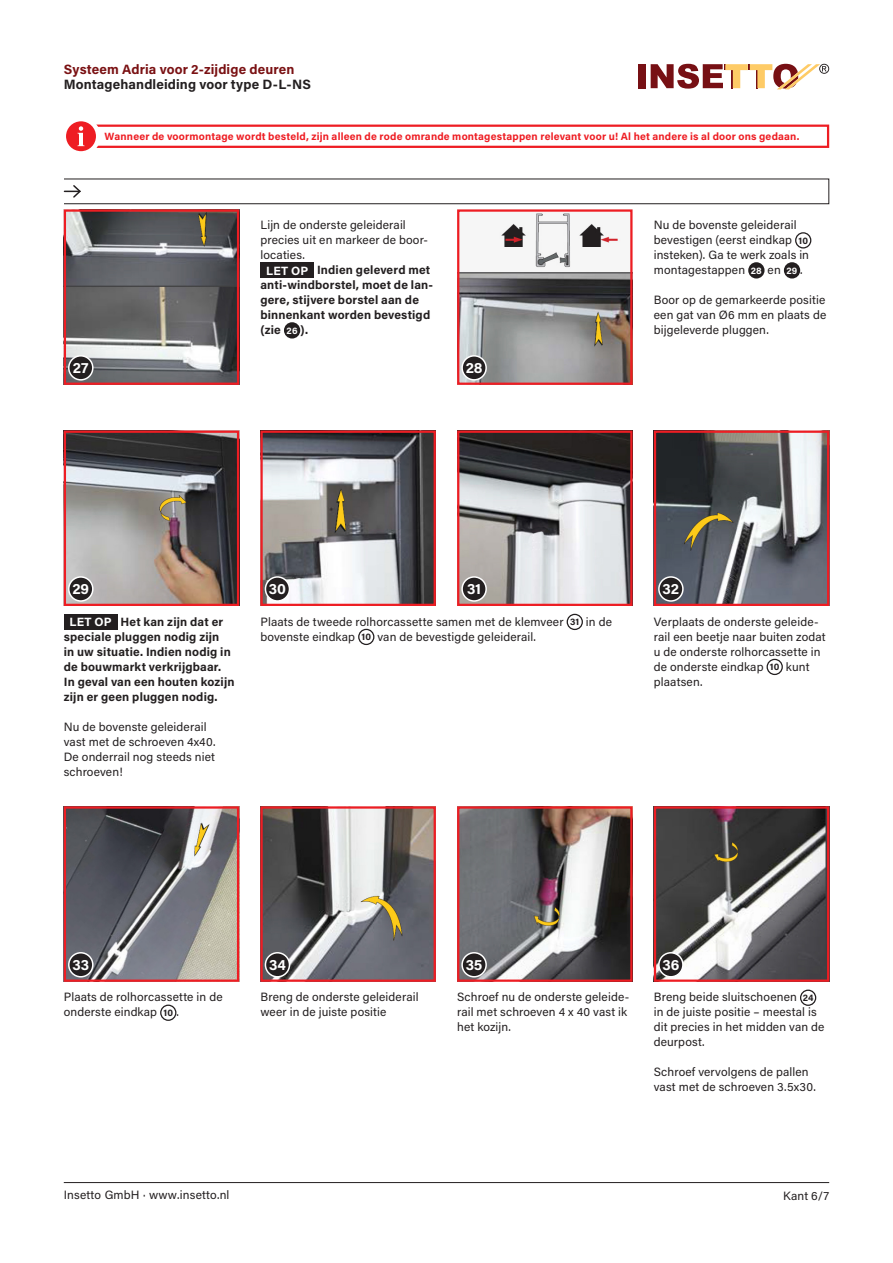
<style>
.page{position:relative;width:893px;height:1263px;background:#fff}
.page>*{position:absolute;margin:0;border:0;box-sizing:border-box;transform-origin:0 0}
.t1{font:700 15px "Acumin Pro";letter-spacing:-.005em;color:#fff}
.t2{font:700 13.5px/15px "Acumin Pro";letter-spacing:.01em;color:#231f20}
.t3{font:12px/15px "Acumin Pro";letter-spacing:.01em;color:#231f20}
.t4{font:700 12px/15px "Acumin Pro";letter-spacing:.015em;color:#231f20}
.t5{font:700 12px "Acumin Pro";letter-spacing:.02em;color:#fff}
.t6{font:700 10.5px "Acumin Pro";letter-spacing:.02em;color:#ee1d23}
.t7{font:700 9.6px "Acumin Pro";letter-spacing:.005em;color:#231f20}
.t8{font:700 9.6px "Acumin Pro";color:#fff}
.s1{color:#7a1113}
</style>
<div class="page">
<img style="left:67px;top:212px;width:169px;height:170px">
<div style="left:64px;top:209px;width:175px;height:176px;border:2px solid #ee1d23"></div>
<img style="left:460px;top:212px;width:169px;height:170px">
<div style="left:457px;top:209px;width:175px;height:176px;border:2px solid #ee1d23"></div>
<img style="left:657px;top:434px;width:169px;height:169px">
<div style="left:654px;top:431px;width:175px;height:175px;border:2px solid #ee1d23"></div>
<img style="left:460px;top:434px;width:169px;height:169px">
<div style="left:457px;top:431px;width:175px;height:175px;border:2px solid #ee1d23"></div>
<img style="left:67px;top:434px;width:169px;height:169px">
<div style="left:64px;top:431px;width:175px;height:175px;border:2px solid #ee1d23"></div>
<img style="left:263px;top:434px;width:170px;height:169px">
<div style="left:260px;top:431px;width:176px;height:175px;border:2px solid #ee1d23"></div>
<img style="left:657px;top:809px;width:169px;height:170px">
<div style="left:654px;top:806px;width:175px;height:176px;border:2px solid #ee1d23"></div>
<img style="left:263px;top:809px;width:170px;height:170px">
<div style="left:260px;top:806px;width:176px;height:176px;border:2px solid #ee1d23"></div>
<img style="left:460px;top:809px;width:169px;height:170px">
<div style="left:457px;top:806px;width:175px;height:176px;border:2px solid #ee1d23"></div>
<img style="left:67px;top:809px;width:169px;height:170px">
<div style="left:64px;top:806px;width:175px;height:176px;border:2px solid #ee1d23"></div>
<hr style="left:64px;top:1182px;width:765px;height:1px;background:#231f20">
<div style="left:55px;top:179px;width:774px;height:25px;border:1px solid #231f20"></div>
<div style="left:41px;top:176px;width:23px;height:31px;background:#fff"></div>
<svg style="left:64px;top:185px;width:17px;height:13px"></svg>
<div style="left:260px;top:262px;width:54px;height:16px;background:#231f20"></div>
<div style="left:284px;top:322px;width:16px;height:17px;background:#231f20;border-radius:50%"></div>
<div style="left:795px;top:232px;width:16px;height:17px;border:1px solid #231f20;border-radius:50%"></div>
<div style="left:748px;top:262px;width:16px;height:17px;background:#231f20;border-radius:50%"></div>
<div style="left:784px;top:262px;width:16px;height:17px;background:#231f20;border-radius:50%"></div>
<div style="left:69px;top:356px;width:24px;height:24px;background:#231f20;border-radius:50%"></div>
<div style="left:68px;top:355px;width:26px;height:26px;border:2px solid #fff;border-radius:50%"></div>
<div style="left:462px;top:356px;width:24px;height:24px;background:#231f20;border-radius:50%"></div>
<div style="left:461px;top:355px;width:26px;height:26px;border:2px solid #fff;border-radius:50%"></div>
<div style="left:567px;top:614px;width:16px;height:16px;border:1px solid #231f20;border-radius:50%"></div>
<div style="left:358px;top:629px;width:16px;height:16px;border:1px solid #231f20;border-radius:50%"></div>
<div style="left:64px;top:614px;width:53px;height:15px;background:#231f20"></div>
<div style="left:766px;top:659px;width:17px;height:16px;border:1px solid #231f20;border-radius:50%"></div>
<div style="left:69px;top:577px;width:24px;height:24px;background:#231f20;border-radius:50%"></div>
<div style="left:68px;top:576px;width:26px;height:26px;border:2px solid #fff;border-radius:50%"></div>
<div style="left:69px;top:953px;width:24px;height:24px;background:#231f20;border-radius:50%"></div>
<div style="left:68px;top:952px;width:26px;height:25px;border:2px solid #fff;border-radius:50%"></div>
<div style="left:462px;top:577px;width:24px;height:24px;background:#231f20;border-radius:50%"></div>
<div style="left:461px;top:576px;width:26px;height:26px;border:2px solid #fff;border-radius:50%"></div>
<div style="left:462px;top:953px;width:24px;height:24px;background:#231f20;border-radius:50%"></div>
<div style="left:461px;top:952px;width:26px;height:25px;border:2px solid #fff;border-radius:50%"></div>
<div style="left:659px;top:577px;width:24px;height:24px;background:#231f20;border-radius:50%"></div>
<div style="left:658px;top:576px;width:26px;height:26px;border:2px solid #fff;border-radius:50%"></div>
<div style="left:659px;top:953px;width:24px;height:24px;background:#231f20;border-radius:50%"></div>
<div style="left:658px;top:952px;width:26px;height:25px;border:2px solid #fff;border-radius:50%"></div>
<div style="left:265px;top:577px;width:24px;height:24px;background:#231f20;border-radius:50%"></div>
<div style="left:265px;top:576px;width:25px;height:26px;border:2px solid #fff;border-radius:50%"></div>
<div style="left:265px;top:953px;width:24px;height:24px;background:#231f20;border-radius:50%"></div>
<div style="left:265px;top:952px;width:25px;height:25px;border:2px solid #fff;border-radius:50%"></div>
<svg style="left:161px;top:1005px;width:15px;height:15px"></svg>
<div style="left:160px;top:1004px;width:16px;height:17px;border:1px solid #231f20;border-radius:50%"></div>
<div style="left:800px;top:989px;width:16px;height:17px;border:1px solid #231f20;border-radius:50%"></div>
<div style="left:81px;top:125px;width:748px;height:23px;border:2px solid #ee1d23"></div>
<svg style="left:64px;top:119px;width:34px;height:34px"></svg>
<div style="left:62px;top:117px;width:38px;height:39px;border:4px solid #fff;border-radius:50%"></div>
<svg style="left:77px;top:126px;width:8px;height:20px"></svg>
<div style="left:638px;top:64px;width:7px;height:24px;background:#771014"></div>
<svg style="left:651px;top:64px;width:178px;height:25px"></svg>
<p class="t2" style="left:64px;top:61px;width:249px"><span class="s1">Systeem Adria voor 2-zijdige deuren<br></span>Montagehandleiding voor type D-L-NS</p>
<p class="t6" style="left:105px;top:129px;width:696px">Wanneer de voormontage wordt besteld, zijn alleen de rode omrande montagestappen relevant voor u! Al het andere is al door ons gedaan.</p>
<p class="t3" style="left:260px;top:217px;width:169px">Lijn de onderste geleiderail precies uit en markeer de boor&shy;locaties.</p>
<p class="t5" style="left:266px;top:262px;width:44px">LET OP</p>
<p class="t4" style="left:260px;top:262px;width:174px;text-indent:57px">Indien geleverd met anti-windborstel, moet de lan&shy;gere, stijvere borstel aan de binnenkant worden bevestigd (zie</p>
<p class="t8" style="left:287px;top:324px;width:12px">26</p>
<p class="t4" style="left:300px;top:322px;width:9px">).</p>
<p class="t1" style="left:73px;top:357px;width:17px">27</p>
<p class="t1" style="left:466px;top:357px;width:18px">28</p>
<p class="t3" style="left:654px;top:217px;width:144px">Nu de bovenste geleiderail bevestigen (eerst eindkap</p>
<p class="t7" style="left:798px;top:234px;width:11px">10</p>
<p class="t3" style="left:654px;top:247px;width:157px">insteken). Ga te werk zoals in montagestappen</p>
<p class="t8" style="left:751px;top:264px;width:12px">28</p>
<p class="t3" style="left:768px;top:262px;width:15px">en</p>
<p class="t8" style="left:787px;top:264px;width:12px">29</p>
<p class="t3" style="left:800px;top:262px;width:4px">.</p>
<p class="t3" style="left:654px;top:292px;width:174px;text-align:justify">Boor op de gemarkeerde positie een gat van Ø6 mm en plaats de bijgeleverde pluggen.</p>
<p class="t1" style="left:72px;top:578px;width:18px">29</p>
<p class="t1" style="left:269px;top:578px;width:19px">30</p>
<p class="t1" style="left:467px;top:578px;width:16px">31</p>
<p class="t1" style="left:663px;top:578px;width:18px">32</p>
<p class="t4" style="left:64px;top:613px;width:172px;text-indent:57px">Het kan zijn dat er speciale pluggen nodig zijn<br>in uw situatie. Indien nodig in de bouwmarkt verkrijgbaar.<br>In geval van een houten kozijn zijn er geen pluggen nodig.</p>
<p class="t3" style="left:64px;top:718px;width:153px">Nu de bovenste geleiderail vast met de schroeven 4x40.<br>De onderrail nog steeds niet schroeven!</p>
<p class="t5" style="left:69px;top:613px;width:44px">LET OP</p>
<p class="t3" style="left:260px;top:613px;width:305px">Plaats de tweede rolhorcassette samen met de klemveer</p>
<p class="t7" style="left:570px;top:615px;width:11px">31</p>
<p class="t3" style="left:586px;top:613px;width:28px">in de</p>
<p class="t3" style="left:260px;top:628px;width:96px">bovenste eindkap</p>
<p class="t7" style="left:361px;top:630px;width:11px">10</p>
<p class="t3" style="left:377px;top:628px;width:160px">van de bevestigde geleiderail.</p>
<p class="t3" style="left:654px;top:613px;width:173px">Verplaats de onderste geleide&shy;rail een beetje naar buiten zodat u de onderste rolhorcassette in de onderste eindkap</p>
<p class="t7" style="left:770px;top:660px;width:11px">10</p>
<p class="t3" style="left:786px;top:658px;width:25px">kunt</p>
<p class="t3" style="left:654px;top:673px;width:50px">plaatsen.</p>
<p class="t1" style="left:72px;top:954px;width:18px">33</p>
<p class="t1" style="left:269px;top:954px;width:18px">34</p>
<p class="t1" style="left:466px;top:954px;width:18px">35</p>
<p class="t1" style="left:662px;top:954px;width:18px">36</p>
<p class="t3" style="left:64px;top:989px;width:160px">Plaats de rolhorcassette in de onderste eindkap</p>
<p class="t7" style="left:164px;top:1006px;width:11px">10</p>
<p class="t3" style="left:176px;top:1004px;width:4px">.</p>
<p class="t3" style="left:260px;top:989px;width:160px">Breng de onderste geleiderail weer in de juiste positie</p>
<p class="t3" style="left:457px;top:989px;width:174px">Schroef nu de onderste geleide&shy;rail met schroeven 4 x 40 vast ik het kozijn.</p>
<p class="t3" style="left:654px;top:989px;width:145px">Breng beide sluitschoenen</p>
<p class="t7" style="left:803px;top:991px;width:12px">24</p>
<p class="t3" style="left:654px;top:1004px;width:172px">in de juiste positie – meestal is dit precies in het midden van de deurpost.</p>
<p class="t3" style="left:654px;top:1064px;width:164px">Schroef vervolgens de pallen vast met de schroeven 3.5x30.</p>
<p class="t3" style="left:64px;top:1187px;width:167px">Insetto GmbH · www.insetto.nl</p>
<p class="t3" style="left:783px;top:1187px;width:47px">Kant 6/7</p>
</div>
